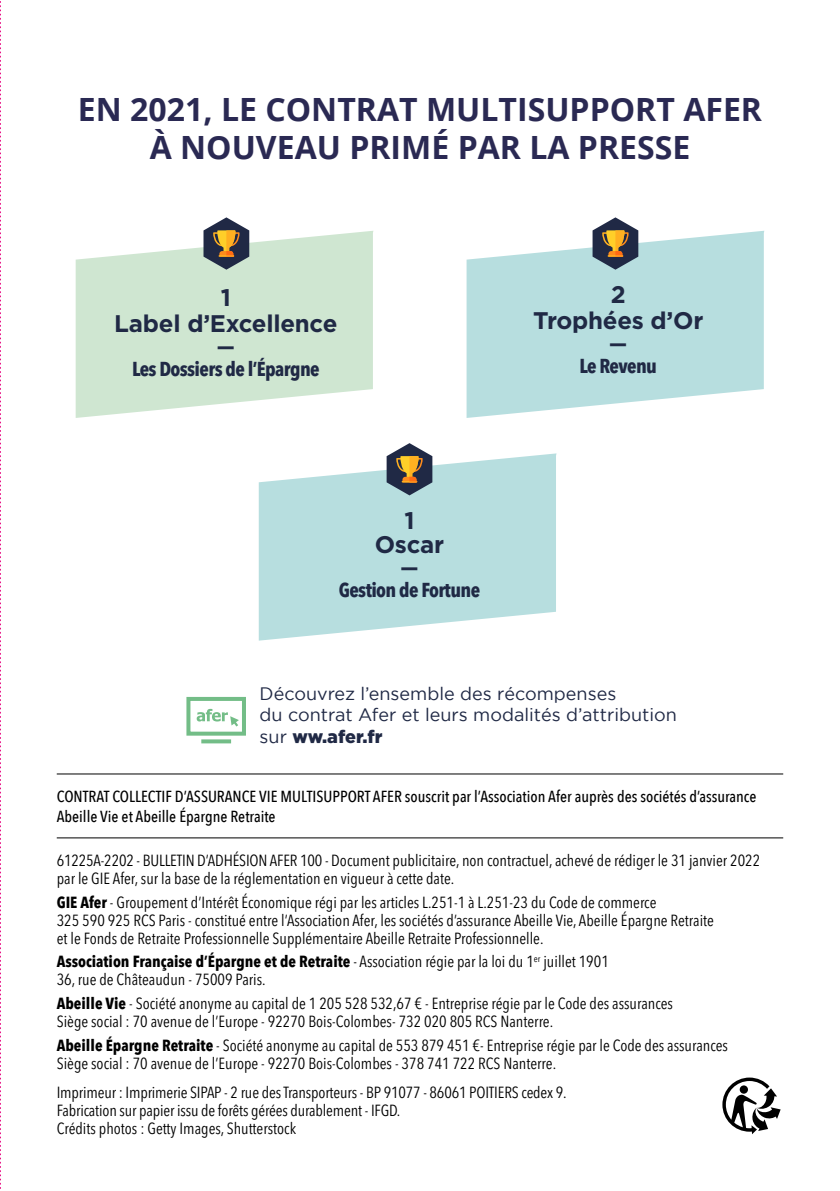
<style>
.page{position:relative;width:840px;height:1191px;background:#fff}
.page>*{position:absolute;margin:0;border:0;box-sizing:border-box;transform-origin:0 0}
.t1{font:700 32px/38.4px "Open Sans";color:#2a2953;text-align:center}
.t2{font:700 24px/26px "Gotham";letter-spacing:-.01em;color:#202945;text-align:center}
.t3{font:700 condensed 20px "Avenir Next LT Pro";letter-spacing:-.03em;color:#202945}
.t4{font:700 20px "Gotham";color:#202945}
.t5{font:18px/21.6px "Gotham";color:#202945}
.t6{font:condensed 16px/18px "Avenir Next LT Pro";color:#000}
.t7{font:500 16px/19.2px "Avenir Next Condensed";color:#000}
.s1{font-weight:900}
.s2{font-weight:700}
</style>
<div class="page">
<hr style="left:57px;top:837px;width:725px;height:1px;background:#000">
<hr style="left:57px;top:773px;width:725px;height:1px;background:#000">
<svg style="left:76px;top:231px;width:297px;height:187px;background:#d6e9d7"></svg>
<svg style="left:203px;top:217px;width:46px;height:53px;background:#7b766a"></svg>
<svg style="left:258px;top:453px;width:298px;height:187px;background:#c1e2e3"></svg>
<svg style="left:386px;top:443px;width:46px;height:52px;background:#77736a"></svg>
<svg style="left:466px;top:231px;width:297px;height:187px;background:#c1e2e3"></svg>
<svg style="left:592px;top:217px;width:46px;height:53px;background:#78756c"></svg>
<svg style="left:196px;top:709px;width:43px;height:17px"></svg>
<div style="left:186px;top:697px;width:60px;height:38px;border:4px solid #73bd87"></div>
<svg style="left:201px;top:739px;width:30px;height:4px"></svg>
<svg style="left:722px;top:1077px;width:58px;height:57px"></svg>
<svg style="left:0;top:1px;width:1px;height:1188px"></svg>
<h1 class="t1" style="left:78px;top:89px;width:685px">EN 2021, LE CONTRAT MULTISUPPORT AFER<br>À NOUVEAU PRIMÉ PAR LA PRESSE</h1>
<h2 class="t2" style="left:114px;top:284px;width:224px">1<br>Label d’Excellence</h2>
<p class="t4" style="left:217px;top:335px;width:19px">—</p>
<p class="t3" style="left:132px;top:357px;width:189px">Les Dossiers de l’Épargne</p>
<h2 class="t2" style="left:374px;top:508px;width:71px;line-height:24px">1<br>Oscar</h2>
<p class="t4" style="left:400px;top:557px;width:19px">—</p>
<p class="t3" style="left:338px;top:578px;width:143px">Gestion de Fortune</p>
<h2 class="t2" style="left:533px;top:281px;width:172px">2<br>Trophées d’Or</h2>
<p class="t4" style="left:609px;top:333px;width:19px">—</p>
<p class="t3" style="left:579px;top:354px;width:79px">Le Revenu</p>
<p class="t5" style="left:259px;top:682px;width:418px">Découvrez l’ensemble des récompenses<br>du contrat Afer et leurs modalités d’attribution sur <span class="s1">ww.afer.fr</span></p>
<p class="t7" style="left:57px;top:787px;width:700px">CONTRAT COLLECTIF D’ASSURANCE VIE MULTISUPPORT AFER souscrit par l’Association Afer auprès des sociétés d’assurance<br>Abeille Vie et Abeille Épargne Retraite</p>
<p class="t6" style="left:57px;top:851px;width:704px">61225A-2202 - BULLETIN D’ADHÉSION AFER 100 - Document publicitaire, non contractuel, achevé de rédiger le 31 janvier 2022 par le GIE Afer, sur la base de la réglementation en vigueur à cette date.</p>
<p class="t6" style="left:57px;top:893px;width:658px"><span class="s2">GIE Afer</span> - Groupement d’Intérêt Économique régi par les articles L.251-1 à L.251-23 du Code de commerce<br>325 590 925 RCS Paris - constitué entre l’Association Afer, les sociétés d’assurance Abeille Vie, Abeille Épargne Retraite et le Fonds de Retraite Professionnelle Supplémentaire Abeille Retraite Professionnelle.</p>
<p class="t6" style="left:57px;top:952px;width:553px"><span class="s2">Association Française d’Épargne et de Retraite</span> - Association régie par la loi du 1<sup>er</sup> juillet 1901<br>36, rue de Châteaudun - 75009 Paris.</p>
<p class="t6" style="left:57px;top:994px;width:617px"><span class="s2">Abeille Vie</span> - Société anonyme au capital de 1 205 528 532,67 € - Entreprise régie par le Code des assurances<br>Siège social : 70 avenue de l’Europe - 92270 Bois-Colombes- 732 020 805 RCS Nanterre.</p>
<p class="t6" style="left:57px;top:1036px;width:672px"><span class="s2">Abeille Épargne Retraite</span> - Société anonyme au capital de 553 879 451 €- Entreprise régie par le Code des assurances<br>Siège social : 70 avenue de l’Europe - 92270 Bois-Colombes - 378 741 722 RCS Nanterre.</p>
<p class="t6" style="left:57px;top:1083px;width:511px">Imprimeur : Imprimerie SIPAP - 2 rue des Transporteurs - BP 91077 - 86061 POITIERS cedex 9.<br>Fabrication sur papier issu de forêts gérées durablement - IFGD.<br>Crédits photos : Getty Images, Shutterstock</p>
</div>
